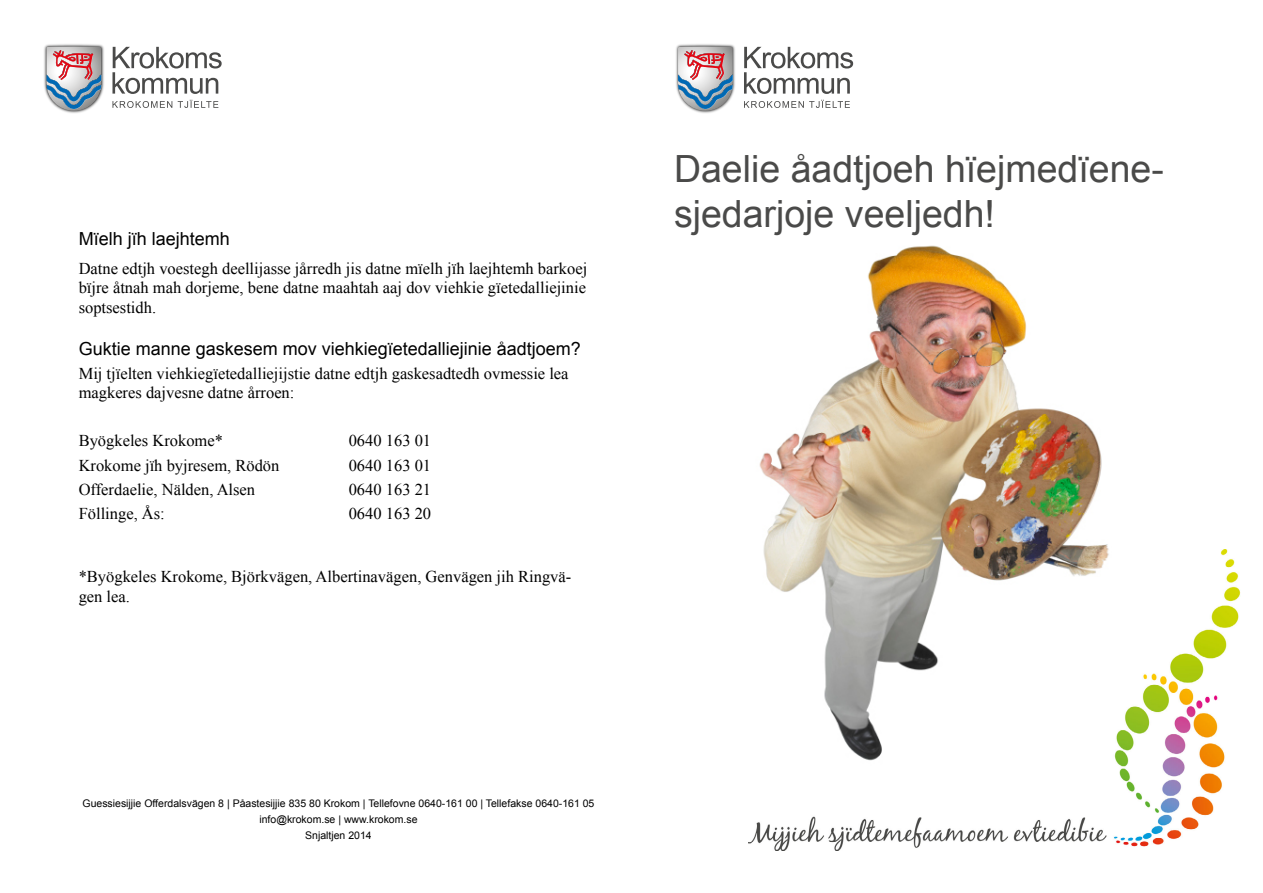
<style>
.page{position:relative;width:1263px;height:893px;background:#fff}
.page>*{position:absolute;margin:0;border:0;box-sizing:border-box;transform-origin:0 0}
.t1{font:37.5px/45px "Arial";color:#4a4a49}
.t2{font:18px "Arial";color:#000}
.t3{font:16.5px/19.8px "Times New Roman";color:#000}
.t4{font:10.5px/15.8px "Arial";color:#000;text-align:center}
</style>
<div class="page">
<img style="left:748px;top:549px;width:492px;height:301px">
<img style="left:748px;top:245px;width:363px;height:522px">
<img style="left:676px;top:44px;width:59px;height:69px">
<svg style="left:678px;top:47px;width:55px;height:64px"></svg>
<svg style="left:744px;top:47px;width:109px;height:47px"></svg>
<svg style="left:744px;top:100px;width:106px;height:8px"></svg>
<img style="left:44px;top:44px;width:60px;height:69px">
<svg style="left:46px;top:47px;width:55px;height:64px"></svg>
<svg style="left:112px;top:47px;width:110px;height:47px"></svg>
<svg style="left:112px;top:101px;width:60px;height:7px"></svg>
<svg style="left:178px;top:100px;width:40px;height:8px"></svg>
<p class="t2" style="left:79px;top:227px;width:153px">Mïelh jïh laejhtemh</p>
<p class="t3" style="left:79px;top:258px;width:510px;text-align:justify">Datne edtjh voestegh deellijasse jårredh jis datne mïelh jïh laejhtemh barkoej bïjre åtnah mah dorjeme, bene datne maahtah aaj dov viehkie gïetedalliejinie soptsestidh.</p>
<p class="t2" style="left:79px;top:336px;width:504px">Guktie manne gaskesem mov viehkiegïetedalliejinie åadtjoem?</p>
<p class="t3" style="left:79px;top:363px;width:491px">Mij tjïelten viehkiegïetedalliejijstie datne edtjh gaskesadtedh ovmessie lea magkeres dajvesne datne årroen:</p>
<p class="t3" style="left:79px;top:431px;width:146px">Byögkeles Krokome*</p>
<p class="t3" style="left:349px;top:431px;width:84px">0640 163 01</p>
<p class="t3" style="left:79px;top:455px;width:202px">Krokome jïh byjresem, Rödön</p>
<p class="t3" style="left:349px;top:455px;width:84px">0640 163 01</p>
<p class="t3" style="left:79px;top:479px;width:178px">Offerdaelie, Nälden, Alsen</p>
<p class="t3" style="left:349px;top:479px;width:84px">0640 163 21</p>
<p class="t3" style="left:79px;top:503px;width:88px">Föllinge, Ås:</p>
<p class="t3" style="left:349px;top:503px;width:84px">0640 163 20</p>
<p class="t3" style="left:79px;top:567px;width:494px">*Byögkeles Krokome, Björkvägen, Albertinavägen, Genvägen jih Ringvä&shy;gen lea.</p>
<p class="t4" style="left:82px;top:795px;width:513px">Guessiesijjie Offerdalsvägen 8 | Påastesijjie 835 80 Krokom | Tellefovne 0640-161 00 | Tellefakse 0640-161 05 info@krokom.se | www.krokom.se</p>
<p class="t4" style="left:305px;top:828px;width:68px">Snjaltjen 2014</p>
<h1 class="t1" style="left:674px;top:147px;width:491px">Daelie åadtjoeh hïejmedïene&shy;sjedarjoje veeljedh!</h1>
</div>
